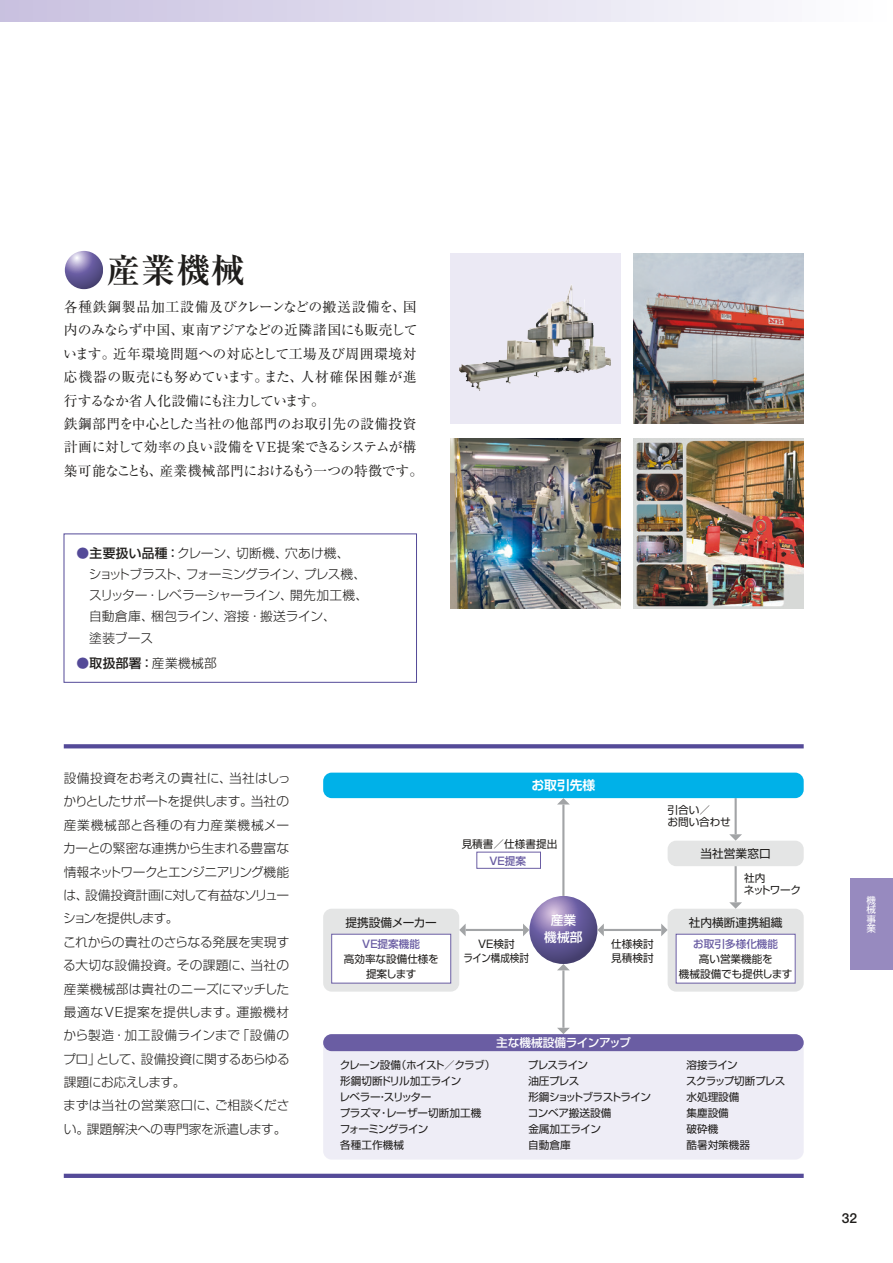
<style>
.page{position:relative;width:893px;height:1263px;background:#fff}
.page>*{position:absolute;margin:0;border:0;box-sizing:border-box;transform-origin:0 0}
.t1{font:700 34.05px "Ryumin Pro";color:#1f1d1b}
.t2{font:13.8px/23.4px "Ryumin Pro";color:#1f1d1b}
.t3{font:500 13.8px "Helvetica Neue LT Std";color:#1f1d1b}
.t4{font:300 12.75px/23.4px "Shin Go Pro";letter-spacing:-.01em;color:#1f1d1b}
.t5{font:500 12.75px "Shin Go Pro";color:#1f1d1b}
.t6{font:700 12.75px "Shin Go Pro De";color:#fff}
.t7{font:500 12.75px/17px "Shin Go Pro";color:#fff;text-align:center}
.t8{font:11.7px "Shin Go Pro";color:#1f1d1b}
.t9{font:500 11.7px "Shin Go Pro";letter-spacing:-.025em;color:#fff}
.t10{font:11.7px "Shin Go Pro";letter-spacing:-.035em;color:#1f1d1b}
.t11{font:10.65px/15.9px "Shin Go Pro";letter-spacing:-.015em;color:#1f1d1b}
.t12{font:10.65px/15.9px "Shin Go Pro";letter-spacing:-.04em;color:#1f1d1b}
.t13{font:10.65px/15.9px "Shin Go Pro";letter-spacing:-.055em;color:#1f1d1b}
.t14{font:500 10.65px "Shin Go Pro";color:#6a5da3}
.t15{font:10.65px/12.8px "Shin Go Pro";letter-spacing:-.06em;color:#1f1d1b}
.t16{font:9.6px/9.6px "Shin Go Pro";color:#fff;text-align:justify}
.s1{font-weight:500;color:#544a98}
.s2{font-weight:500}
.s3{color:#544a98}
.s4{font-weight:300}
</style>
<div class="page">
<div style="left:323px;top:1034px;width:481px;height:125px;background:#eeedf6;border-radius:9px"></div>
<div style="left:323px;top:1034px;width:481px;height:17px;background:#6a5da3;border-radius:9px"></div>
<svg style="left:529px;top:896px;width:68px;height:68px;background:#7568a0"></svg>
<hr style="left:735px;top:798px;width:2px;height:36px;background:#a2a4a6">
<hr style="left:562px;top:804px;width:2px;height:92px;background:#a2a4a6">
<div style="left:323px;top:773px;width:481px;height:25px;background:#00b1e8;border-radius:9px"></div>
<div style="left:668px;top:909px;width:136px;height:83px;background:#e4e5e5;border-radius:9px"></div>
<div style="left:323px;top:909px;width:136px;height:83px;background:#e4e5e5;border-radius:9px"></div>
<div style="left:668px;top:841px;width:136px;height:25px;background:#e4e5e5;border-radius:9px"></div>
<svg style="left:557px;top:964px;width:12px;height:6px"></svg>
<svg style="left:557px;top:798px;width:13px;height:6px"></svg>
<svg style="left:729px;top:834px;width:13px;height:7px"></svg>
<hr style="left:466px;top:929px;width:57px;height:2px;background:#a2a4a6">
<svg style="left:523px;top:924px;width:6px;height:12px"></svg>
<svg style="left:459px;top:924px;width:7px;height:12px"></svg>
<hr style="left:604px;top:929px;width:57px;height:2px;background:#a2a4a6">
<svg style="left:661px;top:923px;width:7px;height:13px"></svg>
<svg style="left:597px;top:924px;width:7px;height:12px"></svg>
<hr style="left:735px;top:866px;width:2px;height:36px;background:#a2a4a6">
<svg style="left:729px;top:902px;width:13px;height:7px"></svg>
<hr style="left:562px;top:970px;width:2px;height:58px;background:#a2a4a6">
<svg style="left:557px;top:1028px;width:13px;height:6px"></svg>
<div style="left:476px;top:852px;width:65px;height:17px;border:1px solid #6a5da3"></div>
<div style="left:332px;top:934px;width:119px;height:49px;background:#fff"></div>
<div style="left:331px;top:934px;width:120px;height:49px;border:1px solid #6a5da3"></div>
<div style="left:676px;top:934px;width:119px;height:49px;background:#fff"></div>
<div style="left:676px;top:934px;width:120px;height:49px;border:1px solid #6a5da3"></div>
<svg style="left:64px;top:744px;width:740px;height:4px;background:#5c539d"></svg>
<hr style="left:64px;top:1174px;width:740px;height:4px;background:#544a98">
<div style="left:451px;top:253px;width:170px;height:170px;background:#ebe9f4"></div>
<img style="left:459px;top:285px;width:116px;height:106px">
<img style="left:451px;top:438px;width:170px;height:170px">
<img style="left:634px;top:253px;width:170px;height:170px">
<img style="left:634px;top:438px;width:170px;height:170px">
<svg style="left:65px;top:251px;width:38px;height:38px"></svg>
<div style="left:0;top:0;width:893px;height:21px;background:linear-gradient(to right,#c8c0df,#fdfeff)"></div>
<div style="left:850px;top:878px;width:43px;height:91px;background:#978abf"></div>
<h1 class="t1" style="left:106px;top:243px;width:140px">産業機械</h1>
<p class="t2" style="left:63px;top:294px;width:361px">各種鉄鋼製品加工設備及びクレーンなどの搬送設備を、国内のみならず中国、東南アジアなどの近隣諸国にも販売しています。近年環境問題への対応として工場及び周囲環境対応機器の販売にも努めています。また、人材確保困難が進行するなか省人化設備にも注力しています。<br>鉄鋼部門を中心とした当社の他部門のお取引先の設備投資計画に対して効率の良い設備をVE提案できるシステムが構築可能なことも、産業機械部門におけるもう一つの特徴です。</p>
<p class="t4" style="left:89px;top:541px;width:281px;line-height:21.3px;text-indent:-12px"><span class="s1">●</span><span class="s2">主要扱い品種：</span>クレーン、切断機、穴あけ機、<br>ショットブラスト、フォーミングライン、プレス機、スリッター・レベラーシャーライン、開先加工機、自動倉庫、梱包ライン、溶接・搬送ライン、<br>塗装ブース</p>
<p class="t5" style="left:77px;top:653px;width:142px"><span class="s3">●</span>取扱部署：<span class="s4">産業機械部</span></p>
<p class="t4" style="left:63px;top:765px;width:229px">設備投資をお考えの貴社に、当社はしっかりとしたサポートを提供します。当社の産業機械部と各種の有力産業機械メーカーとの緊密な連携から生まれる豊富な情報ネットワークとエンジニアリング機能は、設備投資計画に対して有益なソリューションを提供します。<br>これからの貴社のさらなる発展を実現する大切な設備投資。その課題に、当社の産業機械部は貴社のニーズにマッチした最適なVE提案を提供します。運搬機材から製造・加工設備ラインまで「設備のプロ」として、設備投資に関するあらゆる課題にお応えします。<br>まずは当社の営業窓口に、ご相談ください。課題解決への専門家を派遣します。</p>
<p class="t6" style="left:531px;top:774px;width:65px">お取引先様</p>
<p class="t11" style="left:462px;top:834px;width:97px">見積書／仕様書提出</p>
<p class="t14" style="left:489px;top:852px;width:38px">VE提案</p>
<p class="t11" style="left:667px;top:802px;width:65px;line-height:12.8px">引合い／<br>お問い合わせ</p>
<p class="t8" style="left:701px;top:843px;width:72px">当社営業窓口</p>
<p class="t15" style="left:744px;top:870px;width:58px">社内<br>ネットワーク</p>
<p class="t7" style="left:544px;top:910px;width:40px">産業機械部</p>
<p class="t10" style="left:346px;top:913px;width:93px">提携設備メーカー</p>
<p class="t8" style="left:689px;top:913px;width:95px">社内横断連携組織</p>
<p class="t14" style="left:362px;top:935px;width:59px">VE提案機能</p>
<p class="t11" style="left:344px;top:950px;width:97px;line-height:14.9px;text-align:center">高効率な設備仕様を提案します</p>
<p class="t14" style="left:693px;top:935px;width:87px">お取引多様化機能</p>
<p class="t11" style="left:679px;top:950px;width:115px;line-height:14.9px;text-align:center">高い営業機能を<br>機械設備でも提供します</p>
<p class="t11" style="left:611px;top:935px;width:44px;line-height:13.8px">仕様検討見積検討</p>
<p class="t11" style="left:464px;top:935px;width:67px;line-height:13.8px;text-align:center">VE検討<br>ライン構成検討</p>
<p class="t9" style="left:496px;top:1033px;width:136px">主な機械設備ラインアップ</p>
<p class="t12" style="left:339px;top:1056px;width:157px">クレーン設備（ホイスト／クラブ）形鋼切断ドリル加工ライン<br>レベラー・スリッター<br>プラズマ・レーザー切断加工機<br>フォーミングライン<br>各種工作機械</p>
<p class="t11" style="left:686px;top:1056px;width:101px">溶接ライン<br>スクラップ切断プレス水処理設備<br>集塵設備<br>破砕機<br>酷暑対策機器</p>
<p class="t13" style="left:528px;top:1056px;width:125px">プレスライン<br>油圧プレス<br>形鋼ショットブラストラインコンベア搬送設備<br>金属加工ライン<br>自動倉庫</p>
<p class="t16" style="left:866px;top:894px;width:11px">機械事業</p>
<p class="t3" style="left:842px;top:1210px;width:17px">32</p>
</div>
